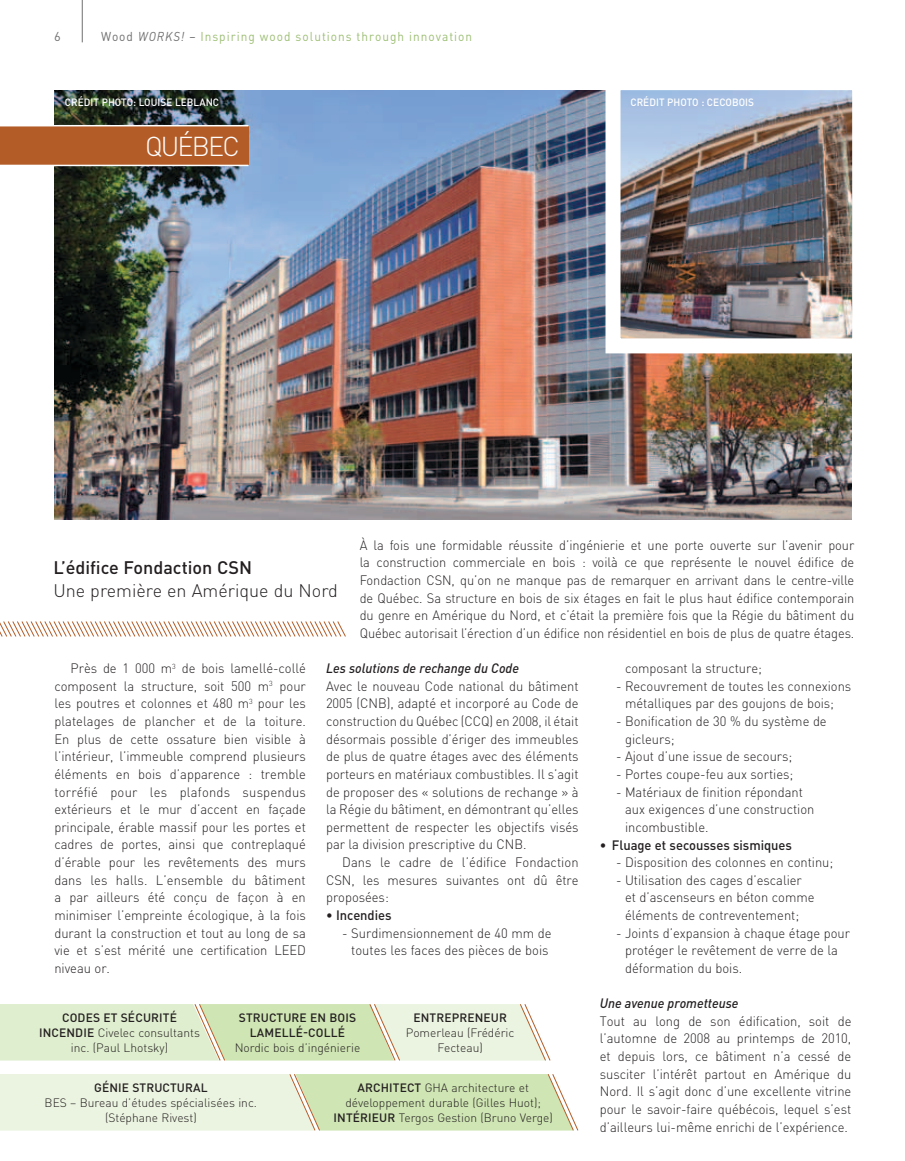
<style>
.page{position:relative;width:905px;height:1161px;background:#fff}
.page>*{position:absolute;margin:0;border:0;box-sizing:border-box;transform-origin:0 0}
.t1{font:300 27px "DIN Pro";color:#fff}
.t2{font:300 18px "DIN Pro";color:#231f20}
.t3{font:500 18px "DIN Pro";color:#231f20}
.t4{font:300 13.5px/17.7px "DIN Pro";letter-spacing:-.005em;color:#231f20;scale:.96 1}
.t5{font:300 13.5px/17.7px "DIN Pro";letter-spacing:-.005em;color:#231f20;text-align:justify;scale:.95 1}
.t6{font:italic 500 13.5px "DIN Pro";letter-spacing:-.005em;color:#231f20;scale:.96 1}
.t7{font:500 13.5px "DIN Pro";letter-spacing:-.005em;color:#231f20;scale:.96 1}
.t8{font:12.75px "DIN Pro";letter-spacing:.085em;color:#9cbe73;scale:.93 1}
.t9{font:12.75px "DIN Pro";color:#6f6f70}
.t10{font:300 12px/15px "DIN Pro";color:#231f20;text-align:center}
.t11{font:500 12px/15px "DIN Pro";letter-spacing:.01em;color:#231f20}
.t12{font:500 10.5px "DIN Pro";letter-spacing:.005em;color:#fff;scale:.95 1}
.s1{color:#6f6f70}
.s2{font-style:italic;color:#6f6f70}
.s3{font-weight:500}
</style>
<div class="page">
<hr style="left:82px;top:0;width:1px;height:42px;background:#6f6f70">
<img style="left:54px;top:91px;width:797px;height:429px">
<svg style="left:0;top:621px;width:345px;height:16px"></svg>
<svg style="left:0;top:1074px;width:579px;height:57px;background:#dfeccc"></svg>
<svg style="left:0;top:1004px;width:551px;height:57px;background:#deebcb"></svg>
<img style="left:621px;top:91px;width:230px;height:246px">
<div style="left:605px;top:75px;width:262px;height:278px;border:15px solid #fff"></div>
<div style="left:0;top:126px;width:248px;height:39px;background:#b35c27"></div>
<hr style="left:0;top:125px;width:248px;height:1px;background:#fff">
<hr style="left:0;top:165px;width:248px;height:1px;background:#fff">
<p class="t9" style="left:54px;top:28px;width:8px">6</p>
<p class="t8" style="left:101px;top:27px;width:400px"><span class="s1">Wood</span> <span class="s2">WORKS!</span> <span class="s1">–</span> Inspiring wood solutions through innovation</p>
<p class="t12" style="left:65px;top:95px;width:130px">CRÉDIT PHOTO: LOU ISE LEBLANC</p>
<h1 class="t1" style="left:145px;top:128px;width:92px">québec</h1>
<p class="t12" style="left:630px;top:95px;width:131px">CRÉDIT PHOTO : CECOBOIS</p>
<h2 class="t3" style="left:53px;top:555px;width:200px">L’ÉDIFICE FONDACTION CSN</h2>
<h2 class="t2" style="left:53px;top:579px;width:286px">U ne première en Amérique du Nord</h2>
<p class="t5" style="left:360px;top:535px;width:522px">À la fois une formidable réussite d’ingénierie et une porte ouverte sur l’avenir pour la construction commerciale en bois : voilà ce que représente le nouvel édifice de Fondaction CSN , qu’on ne manque pas de remarquer en arrivant dans le centre-ville de Québec. Sa structure en bois de six étages en fait le plus haut édifice contemporain du genre en Amérique du Nord, et c’était la première fois que la Régie du bâtiment du Québec autorisait l’érection d’un édifice non résidentiel en bois de plus de quatre étages.</p>
<p class="t4" style="left:54px;top:659px;width:264px;text-indent:16px">Près de 1 000 m<sup>3</sup> de bois lamellé-collé composent la structure, soit 500 m<sup>3</sup> pour les poutres et colonnes et 480 m<sup>3</sup> pour les platelages de plancher et de la toiture.<br>En plus de cette ossature bien visible à l’intérieur, l’immeuble comprend plusieurs éléments en bois d’apparence : tremble torréfié pour les plafonds suspendus extérieurs et le mur d’accent en façade principale, érable massif pour les portes et cadres de portes, ainsi que contreplaqué d’érable pour les revêtements des murs dans les halls. L’ensemble du bâtiment a par ailleurs été conçu de façon à en minimiser l’empreinte écologique, à la fois durant la construction et tout au long de sa vie et s’est mérité une certification LEED niveau or.</p>
<p class="t6" style="left:326px;top:660px;width:202px">Les solutions de rechange du Code</p>
<p class="t4" style="left:326px;top:676px;width:264px;text-align:justify">Avec le nouveau Code national du bâtiment 2005 (CN B), adapté et incorporé au Code de construction du Québec (CCQ) en 2008, il était désormais possible d’ériger des immeubles de plus de quatre étages avec des éléments porteurs en matériaux combustibles. I l s’agit de proposer des « solutions de rechange » à la Régie du bâtiment, en démontrant qu’elles permettent de respecter les objectifs visés par la division prescriptive du CN B.</p>
<p class="t4" style="left:326px;top:853px;width:265px;text-align:justify;text-indent:16px">Dans le cadre de l’édifice Fondaction CSN , les mesures suivantes ont dû être proposées:</p>
<p class="t7" style="left:326px;top:906px;width:70px">• INCENDIES</p>
<p class="t4" style="left:342px;top:923px;width:219px;text-align:center">- Surdimensionnement de 40 mm de toutes les faces des pièces de bois</p>
<p class="t11" style="left:62px;top:1010px;width:24px">CODES</p>
<p class="t11" style="left:103px;top:1010px;width:75px">ET SÉCU RITÉ</p>
<p class="t11" style="left:39px;top:1025px;width:13px">INCEND</p>
<p class="t10" style="left:71px;top:1025px;width:131px;text-align:left;text-indent:13px"><span class="s3">IE</span> Civelec consultants inc. (Paul Lhotsky)</p>
<p class="t11" style="left:250px;top:1010px;width:107px;text-indent:-11px">STRUCTU RE EN BOIS<br>LAMELL</p>
<p class="t11" style="left:296px;top:1025px;width:51px">É-COLLÉ</p>
<p class="t10" style="left:235px;top:1040px;width:127px">Nordic bois d’ingénierie</p>
<p class="t11" style="left:413px;top:1010px;width:63px">ENTREPRENEU</p>
<p class="t11" style="left:499px;top:1010px;width:9px">R</p>
<p class="t10" style="left:406px;top:1025px;width:110px">Pomerleau (Frédéric<br>Fecteau)</p>
<p class="t11" style="left:94px;top:1080px;width:107px">GÉNIE STRUCTURAL</p>
<p class="t10" style="left:45px;top:1095px;width:214px">BES – Bureau d’études spécialisées inc. (Stéphane R ivest)</p>
<p class="t10" style="left:333px;top:1080px;width:221px"><span class="s3">ARCHITECT</span> G HA architecture et développement durable (Gilles Huot);<br><span class="s3">INTÉRIEUR</span> Tergos Gestion (Bruno Verge)</p>
<p class="t4" style="left:625px;top:659px;width:144px">composant la structure;</p>
<p class="t4" style="left:625px;top:677px;width:237px;text-indent:-9px">- Recouvrement de toutes les connexions métalliques par des goujons de bois;</p>
<p class="t4" style="left:625px;top:712px;width:211px;text-indent:-9px">- Bonification de 30 % du système de gicleurs;</p>
<p class="t4" style="left:616px;top:747px;width:185px">- Ajout d’une issue de secours;</p>
<p class="t4" style="left:616px;top:765px;width:186px">- Portes coupe-feu aux sorties;</p>
<p class="t4" style="left:625px;top:782px;width:199px;text-indent:-9px">- Matériaux de finition répondant aux exigences d’une construction incombustible.</p>
<p class="t7" style="left:599px;top:835px;width:202px">• FLUAGE ET SECOUSSES SISMIQUES</p>
<p class="t4" style="left:616px;top:853px;width:228px">- Disposition des colonnes en continu;</p>
<p class="t4" style="left:625px;top:871px;width:199px;text-indent:-9px">- Utilisation des cages d’escalier et d’ascenseurs en béton comme éléments de contreventement;</p>
<p class="t4" style="left:625px;top:923px;width:236px;text-indent:-9px">- Joints d’expansion à chaque étage pour protéger le revêtement de verre de la déformation du bois.</p>
<p class="t6" style="left:599px;top:995px;width:146px">Une avenue prometteuse</p>
<p class="t4" style="left:599px;top:1012px;width:263px;text-align:justify">Tout au long de son édification, soit de l’automne de 2008 au printemps de 2010, et depuis lors, ce bâtiment n’a cessé de susciter l’intérêt partout en Amérique du Nord. I l s’agit donc d’une excellente vitrine pour le savoir-faire québécois, lequel s’est d’ailleurs lui-même enrichi de l’expérience.</p>
</div>
